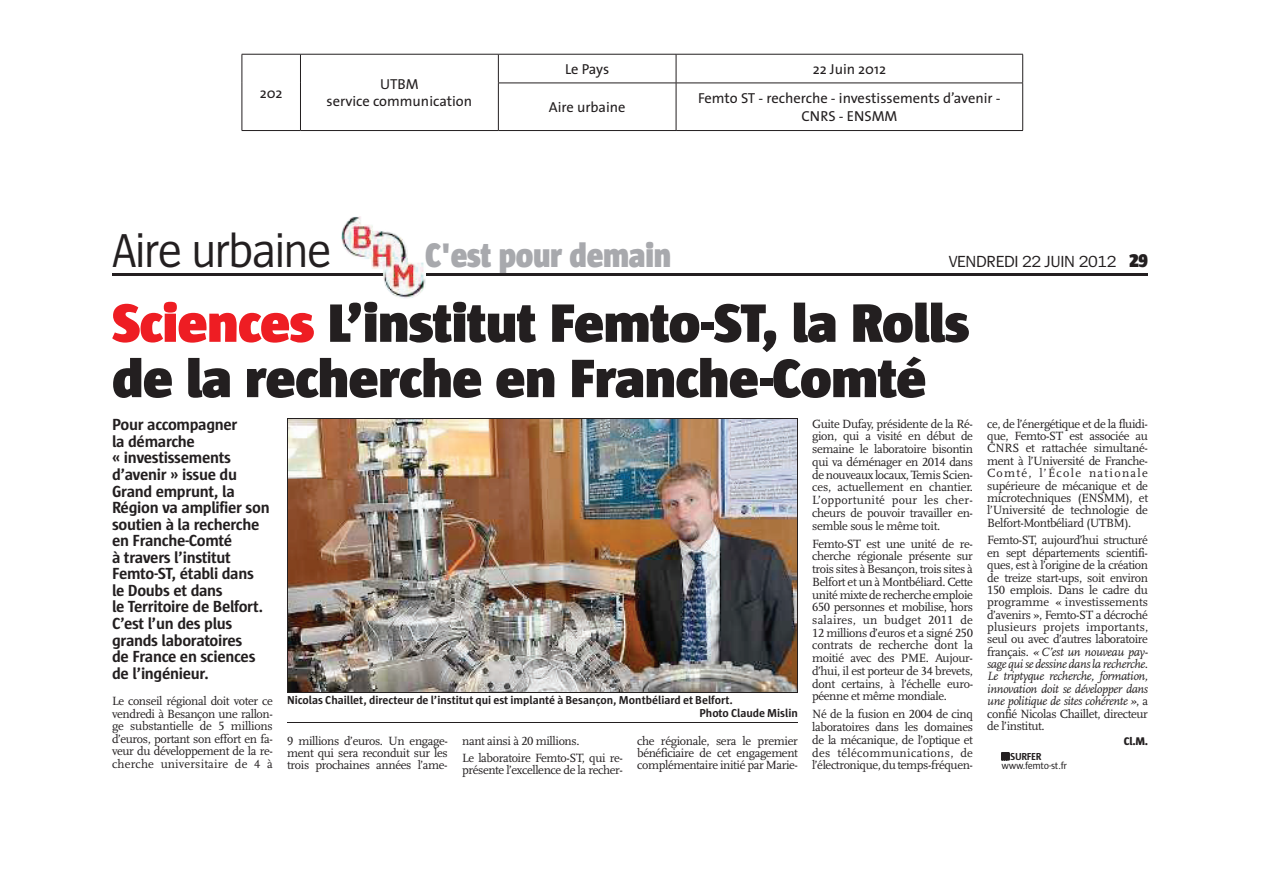
<style>
.page{position:relative;width:1263px;height:893px;background:#fff}
.page>*{position:absolute;margin:0;border:0;box-sizing:border-box;transform-origin:0 0}
.t1{font:900 55.35px/55.3px "Sun LF";letter-spacing:-.01em;color:#231f20}
.t2{font:49.5px "Spiegel";letter-spacing:-.015em;color:#231f20;scale:.9 1}
.t3{font:900 34.8px "Sun LF";letter-spacing:-.01em;color:#a8a9ad;scale:.9 1}
.t4{font:16.8px "Spiegel";letter-spacing:-.02em;color:#231f20}
.t5{font:700 16.5px/16.5px "Sun LF";letter-spacing:-.02em;color:#231f20}
.t6{font:14.55px/17.4px "The Sans";color:#231f20;text-align:center}
.t7{font:12.45px/12.8px "Scala LF";letter-spacing:-.03em;color:#231f20;text-align:justify}
.t8{font:700 11.85px/13.2px "Sun LF";color:#231f20}
.t9{font:800 11.4px "Sun LF";color:#231f20}
.t10{font:10.35px "Sun LF";letter-spacing:-.03em;color:#231f20}
.t11{font:700 10.35px "Sun LF";letter-spacing:-.03em;color:#231f20}
.s1{font-family:"Sun LF";font-weight:900;font-size:18.75px}
.s2{color:#ee1d23}
.s3{font-style:italic}
</style>
<div class="page">
<hr style="left:242px;top:54px;width:58px;height:1px;background:#231f20">
<svg style="left:242px;top:54px;width:1px;height:29px"></svg>
<hr style="left:300px;top:54px;width:198px;height:1px;background:#231f20">
<svg style="left:300px;top:54px;width:1px;height:29px"></svg>
<hr style="left:242px;top:83px;width:1px;height:47px;background:#231f20">
<hr style="left:300px;top:83px;width:1px;height:47px;background:#231f20">
<hr style="left:242px;top:130px;width:58px;height:1px;background:#231f20">
<hr style="left:300px;top:130px;width:198px;height:1px;background:#231f20">
<hr style="left:498px;top:54px;width:178px;height:1px;background:#231f20">
<svg style="left:498px;top:54px;width:1px;height:29px"></svg>
<hr style="left:676px;top:54px;width:347px;height:1px;background:#231f20">
<svg style="left:676px;top:54px;width:1px;height:29px"></svg>
<svg style="left:1022px;top:54px;width:1px;height:29px"></svg>
<hr style="left:498px;top:83px;width:178px;height:1px;background:#231f20">
<hr style="left:498px;top:83px;width:1px;height:47px;background:#231f20">
<hr style="left:676px;top:83px;width:347px;height:1px;background:#231f20">
<hr style="left:676px;top:83px;width:1px;height:47px;background:#231f20">
<hr style="left:1022px;top:83px;width:1px;height:47px;background:#231f20">
<hr style="left:498px;top:130px;width:178px;height:1px;background:#231f20">
<hr style="left:676px;top:130px;width:347px;height:1px;background:#231f20">
<hr style="left:112px;top:273px;width:1036px;height:3px;background:#231f20">
<img style="left:341px;top:217px;width:84px;height:81px">
<svg style="left:1001px;top:753px;width:8px;height:7px"></svg>
<img style="left:288px;top:420px;width:509px;height:272px">
<hr style="left:287px;top:419px;width:1px;height:273px;background:#231f20">
<hr style="left:797px;top:419px;width:1px;height:273px;background:#231f20">
<hr style="left:287px;top:419px;width:511px;height:1px;background:#231f20">
<hr style="left:287px;top:692px;width:511px;height:1px;background:#231f20">
<hr style="left:287px;top:722px;width:511px;height:1px;background:#231f20">
<p class="t6" style="left:260px;top:84px;width:24px">202</p>
<p class="t6" style="left:327px;top:75px;width:147px">UTBM<br>service communication</p>
<p class="t6" style="left:565px;top:60px;width:46px">Le Pays</p>
<p class="t6" style="left:813px;top:60px;width:75px">22 Juin 2012</p>
<p class="t6" style="left:549px;top:98px;width:78px">Aire urbaine</p>
<p class="t6" style="left:698px;top:89px;width:304px">Femto ST - recherche - investissements d’avenir -<br>CNRS - ENSMM</p>
<h2 class="t2" style="left:112px;top:226px;width:245px">Aire urbaine</h2>
<h3 class="t3" style="left:425px;top:236px;width:275px">C'est pour demain</h3>
<h3 class="t4" style="left:949px;top:253px;width:201px">VENDREDI 22 JUIN 2012 <span class="s1">29</span></h3>
<h1 class="t1" style="left:112px;top:298px;width:859px"><span class="s2">Sciences</span> L’institut Femto-ST, la Rolls de la recherche en Franche-Comté</h1>
<p class="t5" style="left:112px;top:417px;width:159px">Pour accompagner<br>la démarche<br>« investissements d’avenir » issue du<br>Grand emprunt, la<br>Région va amplifier son soutien à la recherche en Franche-Comté<br>à travers l’institut<br>Femto-ST, établi dans le Doubs et dans<br>le Territoire de Belfort.<br>C’est l’un des plus grands laboratoires<br>de France en sciences de l’ingénieur.</p>
<p class="t7" style="left:112px;top:695px;width:162px">Le conseil régional doit voter ce vendredi à Besançon une rallon&shy;ge substantielle de 5 millions d’euros, portant son effort en fa&shy;veur du développement de la re&shy;cherche universitaire de 4 à</p>
<p class="t8" style="left:699px;top:694px;width:100px;text-indent:-412px">Nicolas Chaillet, directeur de l’institut qui est implanté à Besançon, Montbéliard et Belfort.<br>Photo Claude Mislin</p>
<p class="t7" style="left:287px;top:735px;width:162px;line-height:12.1px">9 millions d’euros. Un engage&shy;ment qui sera reconduit sur les trois prochaines années l’ame-</p>
<p class="t7" style="left:462px;top:732px;width:162px;line-height:17.2px">nant ainsi à 20 millions.<br>Le laboratoire Femto-ST, qui re-</p>
<p class="t7" style="left:462px;top:764px;width:162px">présente l’excellence de la recher-</p>
<p class="t7" style="left:637px;top:735px;width:162px;line-height:12.1px">che régionale, sera le premier bénéficiaire de cet engagement complémentaire initié par Marie-</p>
<p class="t7" style="left:812px;top:418px;width:162px">Guite Dufay, présidente de la Ré&shy;gion, qui a visité en début de semaine le laboratoire bisontin qui va déménager en 2014 dans de nouveaux locaux, Temis Scien&shy;ces, actuellement en chantier.<br>L’opportunité pour les cher&shy;cheurs de pouvoir travailler en&shy;semble sous le même toit.</p>
<p class="t7" style="left:812px;top:537px;width:162px">Femto-ST est une unité de re&shy;cherche régionale présente sur trois sites à Besançon, trois sites à Belfort et un à Montbéliard. Cette unité mixte de recherche emploie 650 personnes et mobilise, hors salaires, un budget 2011 de 12 millions d’euros et a signé 250 contrats de recherche dont la moitié avec des PME. Aujour&shy;d’hui, il est porteur de 34 brevets, dont certains, à l’échelle euro&shy;péenne et même mondiale.</p>
<p class="t7" style="left:812px;top:708px;width:162px">Né de la fusion en 2004 de cinq laboratoires dans les domaines de la mécanique, de l’optique et des télécommunications, de l’électronique, du temps-fréquen-</p>
<p class="t7" style="left:987px;top:418px;width:162px;line-height:12.3px">ce, de l’énergétique et de la fluidi&shy;que, Femto-ST est associée au CNRS et rattachée simultané&shy;ment à l’Université de Franche-Comté, l’École nationale supérieure de mécanique et de microtechniques (ENSMM), et l’Université de technologie de Belfort-Montbéliard (UTBM).</p>
<p class="t7" style="left:987px;top:534px;width:162px;line-height:12.3px">Femto-ST, aujourd’hui structuré en sept départements scientifi&shy;ques, est à l’origine de la création de treize start-ups, soit environ 150 emplois. Dans le cadre du programme « investissements d’avenirs », Femto-ST a décroché plusieurs projets importants, seul ou avec d’autres laboratoire français. <span class="s3">« C’est un nouveau pay&shy;sage qui se dessine dans la recherche.<br>Le triptyque recherche, formation, innovation doit se développer dans une politique de sites cohérente »</span>, a confié Nicolas Chaillet, directeur de l’institut.</p>
<p class="t9" style="left:1124px;top:735px;width:26px">Cl.M.</p>
<p class="t11" style="left:1010px;top:751px;width:33px">SURFER</p>
<p class="t10" style="left:1001px;top:760px;width:67px">www.femto-st.fr</p>
</div>
